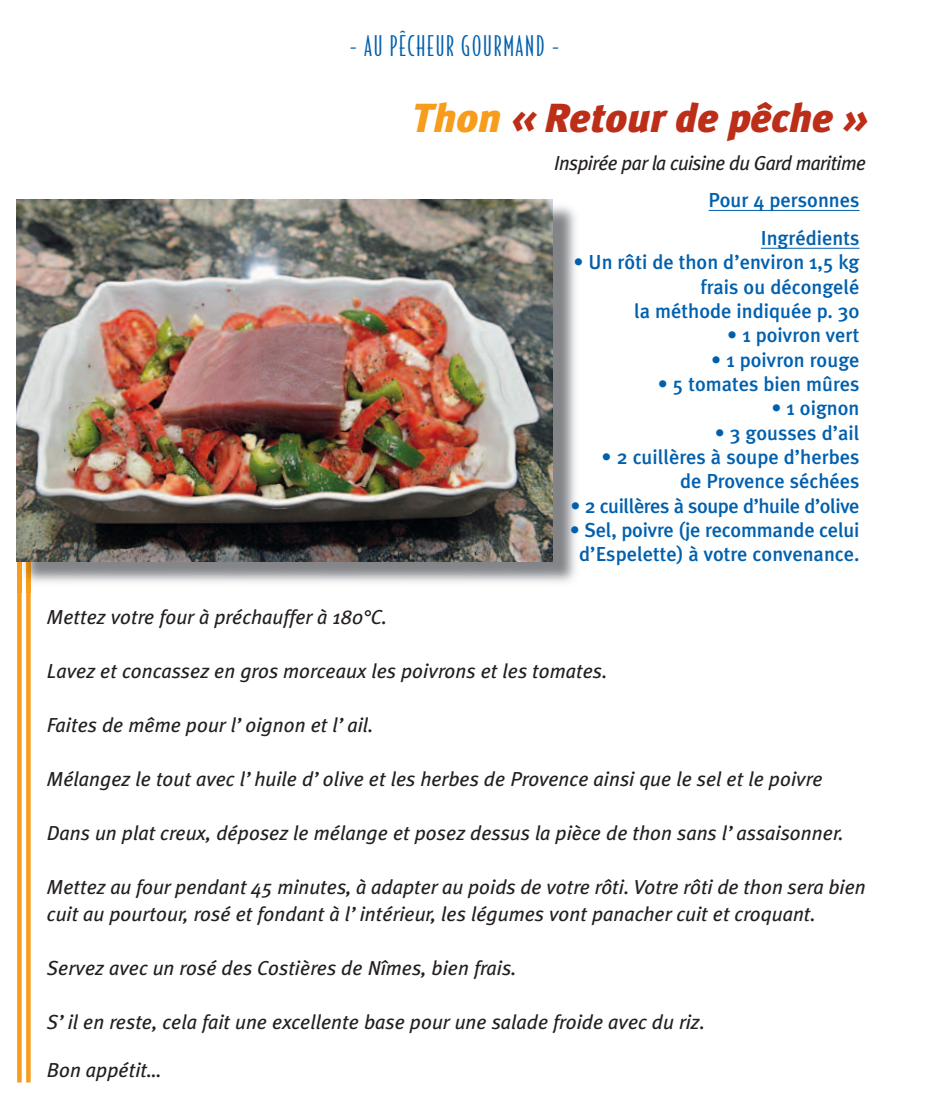
<style>
.page{position:relative;width:932px;height:1098px;background:#fff}
.page>*{position:absolute;margin:0;border:0;box-sizing:border-box;transform-origin:0 0}
.t1{font:italic 900 40.5px "Meta Plus";color:#bc2e18}
.t2{font:27px "Bodega Sans";letter-spacing:.07em;color:#0160ae}
.t3{font:italic 20.25px/27px "Meta Plus";color:#231f20}
.t4{font:500 20.25px/24.3px "Meta Plus";color:#0160ae;text-align:right}
.t5{font:italic 20.25px "Meta Plus";letter-spacing:-.025em;color:#231f20}
.t6{font:500 20.25px "Meta Plus";letter-spacing:-.02em;color:#0160ae}
.s1{color:#f89c1c}
</style>
<div class="page">
<div style="left:26px;top:478px;width:5px;height:604px;background:#f89c1c"></div>
<div style="left:17px;top:478px;width:5px;height:604px;background:#f89c1c"></div>
<img style="left:22px;top:200px;width:554px;height:383px">
<img style="left:26px;top:560px;width:5px;height:23px">
<img style="left:17px;top:200px;width:535px;height:360px">
<hr style="left:708px;top:210px;width:151px;height:1px;background:#0160ae">
<hr style="left:760px;top:248px;width:99px;height:1px;background:#0160ae">
<h2 class="t2" style="left:349px;top:31px;width:211px">- AU PÊCHEUR GOURMAND -</h2>
<h1 class="t1" style="left:411px;top:94px;width:455px"><span class="s1">Thon</span> « Retour de pêche »</h1>
<p class="t5" style="left:554px;top:151px;width:313px">Inspirée par la cuisine du Gard maritime</p>
<p class="t4" style="left:708px;top:181px;width:152px;line-height:37.8px">Pour 4 personnes<br>Ingrédients</p>
<p class="t4" style="left:573px;top:250px;width:287px">• Un rôti de thon d’environ 1,5 kg frais ou décongelé<br>la méthode indiquée p. 30</p>
<p class="t4" style="left:727px;top:323px;width:134px">• 1 poivron vert</p>
<p class="t4" style="left:711px;top:347px;width:150px">• 1 poivron rouge</p>
<p class="t4" style="left:657px;top:372px;width:203px">• 5 tomates bien mûres</p>
<p class="t4" style="left:771px;top:396px;width:89px">• 1 oignon</p>
<p class="t4" style="left:714px;top:420px;width:146px">• 3 gousses d’ail</p>
<p class="t4" style="left:601px;top:445px;width:259px">• 2 cuillères à soupe d’herbes de Provence séchées</p>
<p class="t6" style="left:570px;top:493px;width:290px">• 2 cuillères à soupe d’huile d’olive</p>
<p class="t4" style="left:569px;top:517px;width:291px;text-align:center">• Sel, poivre (je recommande celui d’Espelette) à votre convenance.</p>
<p class="t3" style="left:47px;top:603px;width:341px">Mettez votre four à préchauffer à 180°C.</p>
<p class="t3" style="left:47px;top:657px;width:562px">Lavez et concassez en gros morceaux les poivrons et les tomates.</p>
<p class="t3" style="left:47px;top:711px;width:328px">Faites de même pour l’oignon et l’ail.</p>
<p class="t3" style="left:47px;top:765px;width:777px">Mélangez le tout avec l’huile d’olive et les herbes de Provence ainsi que le sel et le poivre</p>
<p class="t3" style="left:47px;top:819px;width:798px">Dans un plat creux, déposez le mélange et posez dessus la pièce de thon sans l’assaisonner.</p>
<p class="t3" style="left:47px;top:873px;width:820px">Mettez au four pendant 45 minutes, à adapter au poids de votre rôti. Votre rôti de thon sera bien cuit au pourtour, rosé et fondant à l’intérieur, les légumes vont panacher cuit et croquant.</p>
<p class="t3" style="left:47px;top:954px;width:471px">Servez avec un rosé des Costières de Nîmes, bien frais.</p>
<p class="t3" style="left:47px;top:1008px;width:659px">S’il en reste, cela fait une excellente base pour une salade froide avec du riz.</p>
<p class="t3" style="left:47px;top:1055px;width:116px">Bon appétit…</p>
</div>
